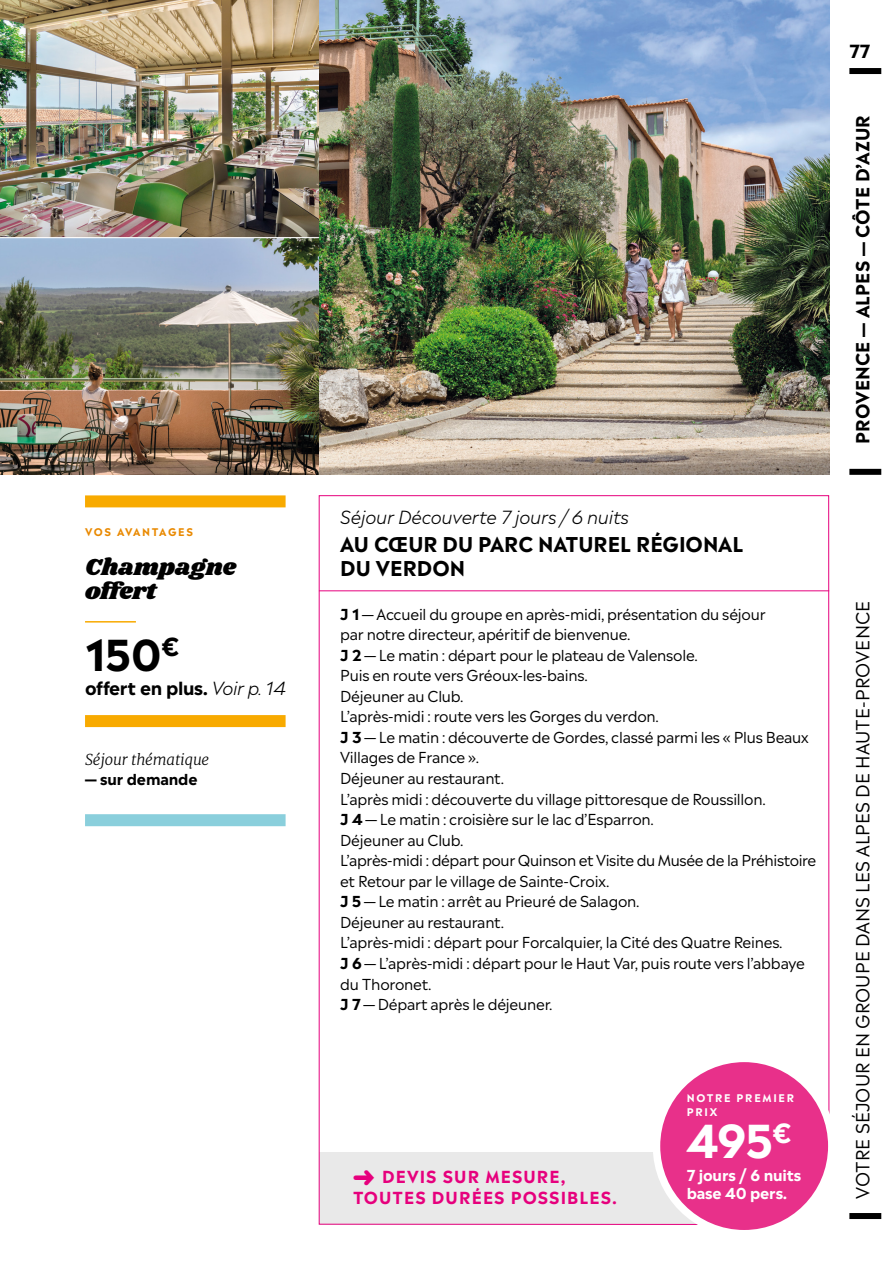
<style>
.page{position:relative;width:893px;height:1263px;background:#fff}
.page>*{position:absolute;margin:0;border:0;box-sizing:border-box;transform-origin:0 0}
.t1{font:700 45px "Madera";color:#fff}
.t2{font:700 42.3px "Madera";color:#000}
.t3{font:24px/24px "Shrikhand";letter-spacing:-.01em;color:#000}
.t4{font:700 20.25px/24px "Madera";color:#000}
.t5{font:18px "Madera";letter-spacing:.005em;color:#000}
.t6{font:italic 300 18px "Madera";letter-spacing:-.01em;color:#000}
.t7{font:700 18px "Madera";color:#000}
.t8{font:700 18px "Madera";letter-spacing:-.02em;color:#000}
.t9{font:700 16.5px/21px "Madera";letter-spacing:.065em;color:#e6007d}
.t10{font:15px/20.5px "Madera";letter-spacing:-.015em;color:#000}
.t11{font:700 15px/18px "Madera";letter-spacing:-.01em;color:#fff}
.t12{font:italic 300 15px "Merriweather";letter-spacing:-.01em;color:#000}
.t13{font:700 15px "Madera";letter-spacing:-.01em;color:#000}
.t14{font:700 10.5px/13.5px "Madera";letter-spacing:.16em;color:#fff}
.t15{font:700 10.5px "Madera";letter-spacing:.145em;color:#e98900}
.s1{font-weight:300;font-style:italic}
.s2{font-weight:700}
</style>
<div class="page">
<svg style="left:319px;top:495px;width:510px;height:730px"></svg>
<hr style="left:319px;top:590px;width:510px;height:1px;background:#e6007d">
<div style="left:656px;top:1058px;width:176px;height:176px;background:#e8308a;border-radius:50%"></div>
<div style="left:653px;top:1054px;width:183px;height:183px;border:8px solid #fff;border-radius:50%"></div>
<div style="left:849px;top:68px;width:32px;height:6px;background:#000"></div>
<div style="left:849px;top:469px;width:32px;height:6px;background:#000"></div>
<div style="left:849px;top:1213px;width:32px;height:6px;background:#000"></div>
<div style="left:85px;top:495px;width:201px;height:12px;background:#f8aa00"></div>
<hr style="left:85px;top:621px;width:51px;height:1px;background:#f8aa00">
<div style="left:85px;top:715px;width:201px;height:12px;background:#f8aa00"></div>
<div style="left:85px;top:814px;width:201px;height:12px;background:#8acfdc"></div>
<img style="left:0;top:0;width:829px;height:474px">
<hr style="left:0;top:237px;width:319px;height:1px;background:#fff">
<p class="t15" style="left:85px;top:522px;width:109px">VOS AVANTAGES</p>
<h3 class="t3" style="left:85px;top:555px;width:153px">Champagne offert</h3>
<h2 class="t2" style="left:85px;top:617px;width:96px">150<sup>€</sup></h2>
<p class="t8" style="left:85px;top:672px;width:203px">offert en plus. <span class="s1">Voir p. 14</span></p>
<p class="t12" style="left:85px;top:749px;width:126px">Séjour thématique</p>
<p class="t13" style="left:85px;top:766px;width:114px">— sur demande</p>
<p class="t6" style="left:340px;top:502px;width:291px">Séjour Découverte 7 jours / 6 nuits</p>
<h3 class="t4" style="left:340px;top:530px;width:405px">AU CŒUR DU PARC NATUREL RÉGIONAL<br>DU VERDON</h3>
<p class="t10" style="left:340px;top:602px;width:478px"><span class="s2">J 1</span> — Accueil du groupe en après-midi, présentation du séjour<br>par notre directeur, apéritif de bienvenue.<br><span class="s2">J 2</span> — Le matin : départ pour le plateau de Valensole.<br>Puis en route vers Gréoux-les-bains.<br>Déjeuner au Club.<br>L’après-midi : route vers les Gorges du verdon.<br><span class="s2">J 3</span> — Le matin : découverte de Gordes, classé parmi les « Plus Beaux Villages de France ».<br>Déjeuner au restaurant.<br>L’après midi : découverte du village pittoresque de Roussillon.<br><span class="s2">J 4</span> — Le matin : croisière sur le lac d’Esparron.<br>Déjeuner au Club.<br>L’après-midi : départ pour Quinson et Visite du Musée de la Préhistoire et Retour par le village de Sainte-Croix.<br><span class="s2">J 5</span> — Le matin : arrêt au Prieuré de Salagon.<br>Déjeuner au restaurant.<br>L’après-midi : départ pour Forcalquier, la Cité des Quatre Reines.<br><span class="s2">J 6</span> — L’après-midi : départ pour le Haut Var, puis route vers l’abbaye du Thoronet.<br><span class="s2">J 7</span> — Départ après le déjeuner.</p>
<p class="t14" style="left:687px;top:1090px;width:109px">NOTRE PREMIER<br>PRIX</p>
<p class="t9" style="left:353px;top:1164px;width:266px">➜ DEVIS SUR MESURE,<br>TOUTES DURÉES POSSIBLES.</p>
<h1 class="t1" style="left:687px;top:1102px;width:106px">495<sup>€</sup></h1>
<p class="t11" style="left:687px;top:1164px;width:116px">7 jours / 6 nuits base 40 pers.</p>
<p class="t7" style="left:849px;top:36px;width:22px">77</p>
<p class="t7" style="left:847px;top:444px;width:331px;rotate:-90deg">PROVENCE — ALPES — CÔTE D’AZUR</p>
<p class="t5" style="left:847px;top:1199px;width:600px;rotate:-90deg">VOTRE SÉJOUR EN GROUPE DANS LES ALPES DE HAUTE-PROVENCE</p>
</div>
